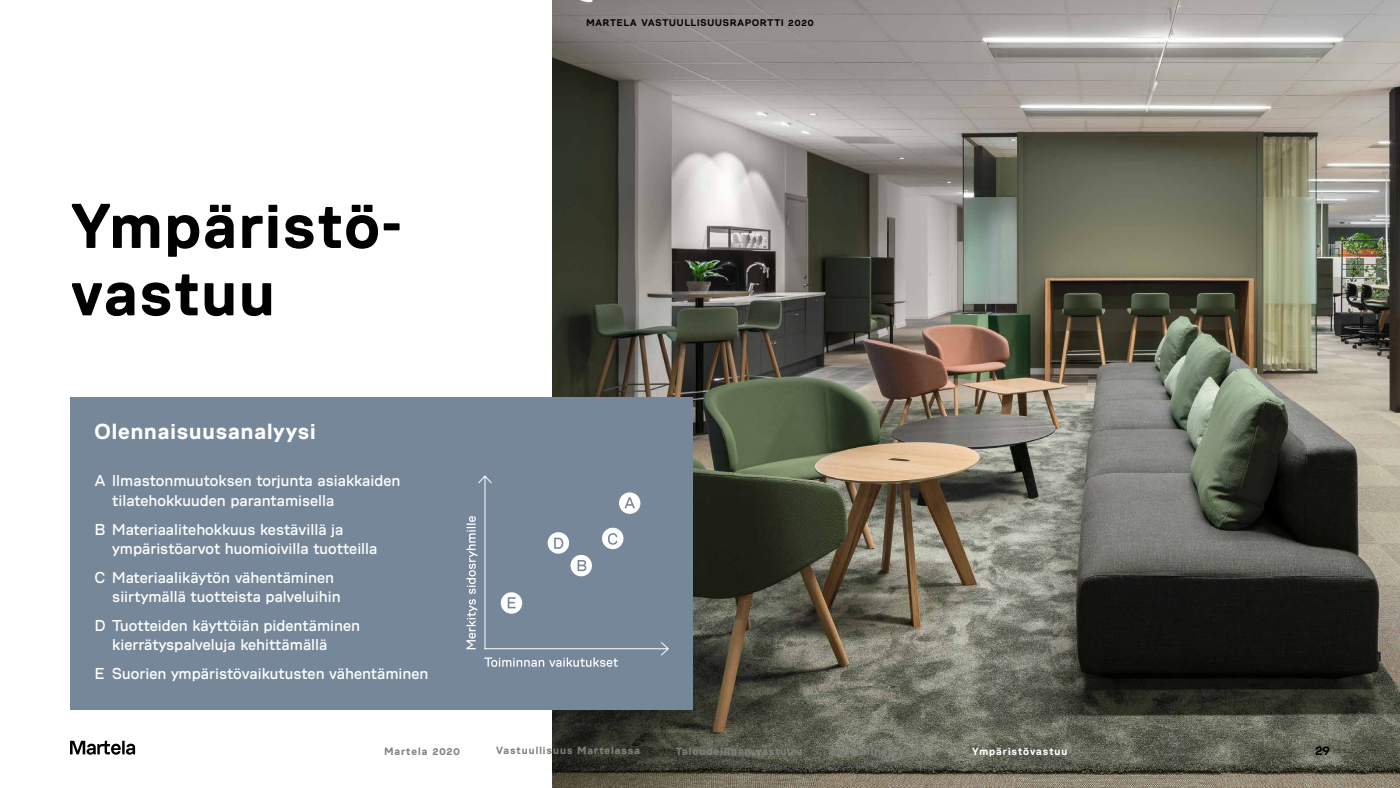
<style>
.page{position:relative;width:1400px;height:788px;background:#fff}
.page>*{position:absolute;margin:0;border:0;box-sizing:border-box;transform-origin:0 0}
.t1{font:700 63px/67.4px "Martela Sans";letter-spacing:.03em;color:#000}
.t2{font:700 21.88px "Martela Sans";letter-spacing:.05em;color:#fff}
.t3{font:15.75px/19.2px "Martela Sans";color:#fff}
.t4{font:700 13.12px "Martela Sans";color:#000}
.t5{font:700 10.5px "Martela Sans";letter-spacing:.1em;color:#808080}
.t6{font:700 10.5px "Martela Sans";letter-spacing:.095em;color:#fff}
.t7{font:700 9.62px "Martela Sans";letter-spacing:.095em;color:#000}
</style>
<div class="page">
<img style="left:552px;top:0;width:848px;height:788px">
<div style="left:70px;top:397px;width:623px;height:312px;background:#76879a"></div>
<svg style="left:466px;top:475px;width:203px;height:191px"></svg>
<svg style="left:70px;top:740px;width:65px;height:14px"></svg>
<h1 class="t1" style="left:71px;top:192px;width:331px">Ympäristö&shy;vastuu</h1>
<h2 class="t2" style="left:95px;top:419px;width:222px">Olennaisuusanalyysi</h2>
<p class="t3" style="left:112px;top:471px;width:290px;text-indent:-17px">A Ilmastonmuutoksen torjunta asiakkaiden tilatehokkuuden parantamisella</p>
<p class="t3" style="left:112px;top:519px;width:267px;text-indent:-17px">B Materiaalitehokkuus kestävillä ja ympäristöarvot huomioivilla tuotteilla</p>
<p class="t3" style="left:112px;top:567px;width:230px;text-indent:-17px">C Materiaalikäytön vähentäminen siirtymällä tuotteista palveluihin</p>
<p class="t3" style="left:112px;top:615px;width:249px;text-indent:-17px">D Tuotteiden käyttöiän pidentäminen kierrätyspalveluja kehittämällä</p>
<p class="t3" style="left:95px;top:664px;width:335px">E Suorien ympäristövaikutusten vähentäminen</p>
<p class="t7" style="left:586px;top:17px;width:229px">MARTELA VASTUULLISUUSRAPORTTI 2020</p>
<p class="t5" style="left:384px;top:745px;width:77px">Martela 2020</p>
<p class="t5" style="left:496px;top:744px;width:146px">Vastuullisuus Martelassa</p>
<p class="t5" style="left:676px;top:745px;width:119px">Taloudellinen vastuu</p>
<p class="t5" style="left:829px;top:745px;width:109px">Sosiaalinen vastuu</p>
<p class="t6" style="left:972px;top:745px;width:97px">Ympäristövastuu</p>
<p class="t4" style="left:1315px;top:742px;width:16px">29</p>
</div>
